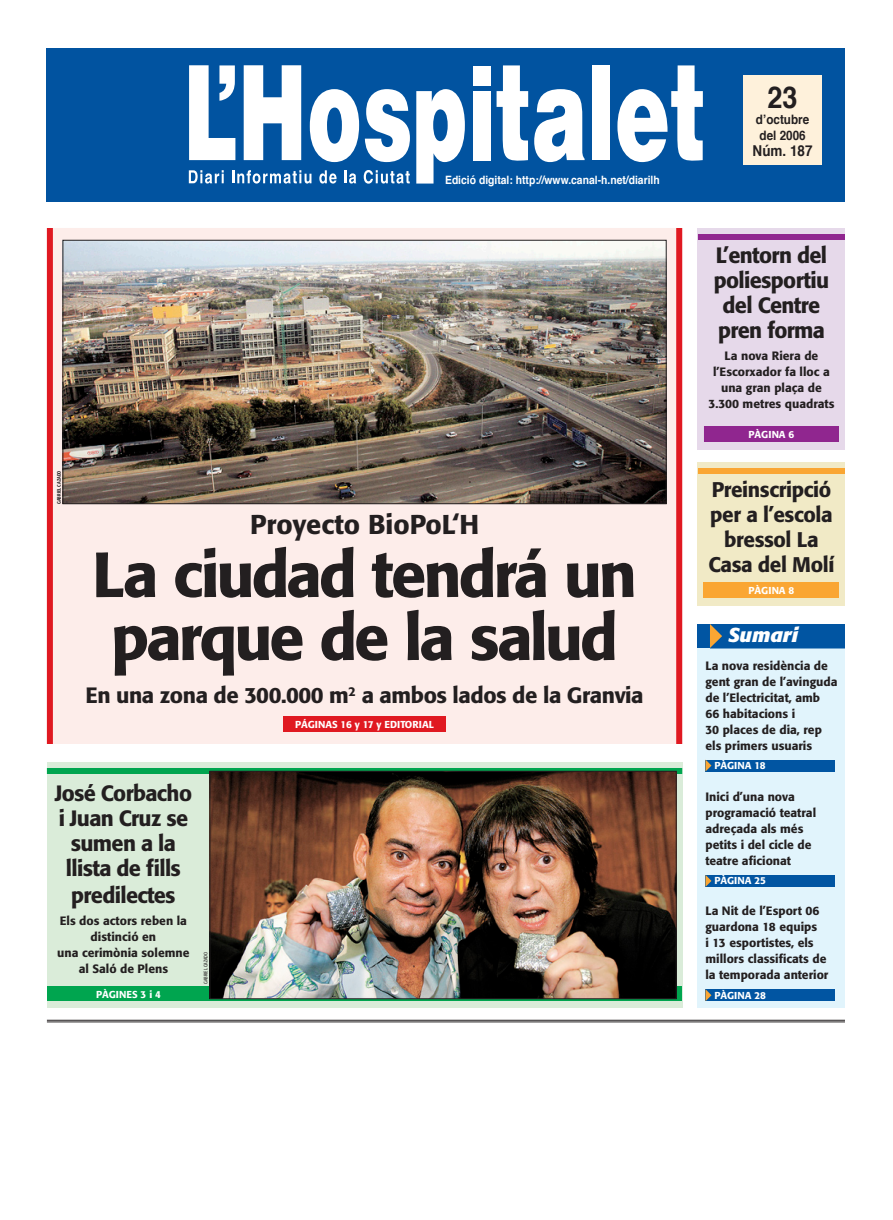
<style>
.page{position:relative;width:893px;height:1220px;background:#fff}
.page>*{position:absolute;margin:0;border:0;box-sizing:border-box;transform-origin:0 0}
.títol_60_65{font:500 63px/63px "Formata";letter-spacing:-.05em;color:#231f20;text-align:center}
.t1{font:700 30px "Helvetica";color:#231f20;scale:.9 1}
.títol_27_30{font:500 27px "Formata";color:#231f20}
.títol_22_27{font:500 22px/25px "Formata";letter-spacing:-.03em;color:#231f20;text-align:center}
.títol_22_25{font:500 22px "Formata";letter-spacing:-.02em;color:#231f20}
.títol_22_27-2{font:500 21px/25px "Formata";letter-spacing:-.02em;color:#231f20;text-align:center}
.apunt_títol{font:italic 700 20px "Formata";color:#fff}
.t2{font:700 15px "Helvetica";color:#231f20;scale:.9 1}
.t3{font:700 13px/16px "Helvetica";color:#231f20;scale:.9 1}
.sumaris_portada{font:500 12px/16px "Formata";color:#231f20}
.títol_22_27-3{font:500 12px/16px "Formata";color:#231f20;text-align:center}
.t4{font:700 11.5px "Helvetica";color:#fff;scale:.9 1}
.títol_16_20{font:500 10px "Formata";color:#fff}
.nom_fotògraf{font:500 5px "Formata";letter-spacing:.02em;color:#231f20;scale:.8 1}
.nom_fotògraf-2{font:5px "Formata";letter-spacing:.02em;color:#231f20;scale:.8 1}
</style>
<div class="page">
<div style="left:47px;top:228px;width:635px;height:516px;background:#fdedea"></div>
<div style="left:47px;top:48px;width:798px;height:154px;background:#0153a0"></div>
<svg style="left:244px;top:65px;width:57px;height:95px"></svg>
<svg style="left:310px;top:89px;width:49px;height:73px"></svg>
<svg style="left:365px;top:89px;width:45px;height:73px"></svg>
<svg style="left:416px;top:89px;width:49px;height:95px"></svg>
<div style="left:473px;top:91px;width:17px;height:69px;background:#fff"></div>
<div style="left:473px;top:66px;width:17px;height:19px;background:#fff"></div>
<svg style="left:497px;top:65px;width:31px;height:96px"></svg>
<svg style="left:534px;top:89px;width:51px;height:73px"></svg>
<div style="left:592px;top:65px;width:18px;height:95px;background:#fff"></div>
<svg style="left:617px;top:65px;width:86px;height:97px"></svg>
<svg style="left:189px;top:65px;width:46px;height:95px"></svg>
<svg style="left:189px;top:170px;width:35px;height:14px"></svg>
<svg style="left:232px;top:170px;width:79px;height:14px"></svg>
<svg style="left:319px;top:170px;width:18px;height:14px"></svg>
<svg style="left:344px;top:170px;width:12px;height:14px"></svg>
<svg style="left:364px;top:170px;width:46px;height:14px"></svg>
<div style="left:744px;top:75px;width:78px;height:90px;background:#fef1db"></div>
<hr style="left:47px;top:1020px;width:798px;height:1px;background:#231f20">
<hr style="left:47px;top:1022px;width:798px;height:1px;background:#231f20">
<div style="left:698px;top:624px;width:147px;height:384px;background:#e1f4fc"></div>
<div style="left:705px;top:760px;width:129px;height:12px;background:#0155a2"></div>
<svg style="left:705px;top:760px;width:6px;height:12px"></svg>
<div style="left:698px;top:624px;width:147px;height:24px;background:#0155a2"></div>
<hr style="left:710px;top:648px;width:135px;height:1px;background:#0155a2">
<svg style="left:710px;top:624px;width:12px;height:24px"></svg>
<div style="left:705px;top:989px;width:129px;height:12px;background:#0155a2"></div>
<svg style="left:705px;top:989px;width:6px;height:12px"></svg>
<div style="left:705px;top:875px;width:129px;height:12px;background:#0155a2"></div>
<svg style="left:705px;top:875px;width:6px;height:12px"></svg>
<div style="left:47px;top:228px;width:6px;height:516px;background:#e01921"></div>
<div style="left:676px;top:228px;width:6px;height:516px;background:#e01921"></div>
<div style="left:283px;top:716px;width:163px;height:16px;background:#e01921"></div>
<img style="left:65px;top:242px;width:599px;height:260px">
<div style="left:63px;top:240px;width:603px;height:264px;border:1px solid #231f20"></div>
<div style="left:698px;top:462px;width:147px;height:144px;background:#f1eac6"></div>
<div style="left:704px;top:582px;width:135px;height:16px;background:#faa633"></div>
<div style="left:698px;top:468px;width:147px;height:6px;background:#faa633"></div>
<div style="left:698px;top:228px;width:147px;height:222px;background:#e6d9ea"></div>
<div style="left:704px;top:426px;width:134px;height:16px;background:#90268f"></div>
<div style="left:698px;top:234px;width:147px;height:6px;background:#90268f"></div>
<div style="left:47px;top:762px;width:635px;height:246px;background:#daecd9"></div>
<div style="left:47px;top:986px;width:163px;height:16px;background:#00a54f"></div>
<svg style="left:47px;top:768px;width:635px;height:6px;fill:#00a54f"></svg>
<div style="left:210px;top:986px;width:472px;height:16px;background:linear-gradient(to right,#00a64f,#00a34e)"></div>
<img style="left:212px;top:773px;width:462px;height:224px">
<div style="left:210px;top:771px;width:466px;height:228px;border:1px solid #231f20"></div>
<p class="t4" style="left:445px;top:169px;width:240px">Edició digital: http://www.canal-h.net/diarilh</p>
<p class="t1" style="left:768px;top:71px;width:35px">23</p>
<p class="t3" style="left:756px;top:111px;width:61px">d’octubre del 2006</p>
<p class="t2" style="left:753px;top:137px;width:68px">Núm. 187</p>
<p class="títol_22_27" style="left:714px;top:243px;width:117px">L’entorn del poliesportiu del Centre pren forma</p>
<p class="títol_22_27-3" style="left:708px;top:348px;width:128px">La nova Riera de l’Escorxador fa lloc a una gran plaça de<br>3.300 metres quadrats</p>
<p class="títol_16_20" style="left:748px;top:428px;width:47px">PÀGINA 6</p>
<p class="nom_fotògraf" style="left:56px;top:504px;width:43px;rotate:-90deg">gabriel cazado</p>
<p class="títol_22_27-2" style="left:708px;top:477px;width:127px">Preinscripció per a l’escola bressol La<br>Casa del Molí</p>
<p class="títol_16_20" style="left:748px;top:584px;width:47px">PÀGINA 8</p>
<p class="títol_27_30" style="left:250px;top:508px;width:230px">Proyecto BioPoL‘H</p>
<p class="títol_60_65" style="left:92px;top:543px;width:546px">La ciudad tendrá un parque de la salud</p>
<p class="apunt_títol" style="left:728px;top:623px;width:72px">Sumari</p>
<p class="sumaris_portada" style="left:705px;top:657px;width:133px">La nova residència de gent gran de l’avinguda de l’Electricitat, amb<br>66 habitacions i<br>30 places de dia, rep els primers usuaris</p>
<p class="títol_16_20" style="left:714px;top:759px;width:53px">PÀGINA 18</p>
<p class="títol_22_25" style="left:86px;top:682px;width:560px">En una zona de 300.000 m<sup>2</sup> a ambos lados de la Granvia</p>
<p class="títol_16_20" style="left:295px;top:718px;width:130px">PÁGINAS 16 y 17 y editorial</p>
<p class="títol_22_27" style="left:55px;top:781px;width:139px">José Corbacho i Juan Cruz se sumen a la llista de fills</p>
<p class="títol_22_27" style="left:71px;top:883px;width:106px">predilectes</p>
<p class="sumaris_portada" style="left:57px;top:913px;width:134px;text-align:center">Els dos actors reben la distinció en<br>una cerimònia solemne al Saló de Plens</p>
<p class="títol_16_20" style="left:96px;top:988px;width:67px">PÀGINES 3 i 4</p>
<p class="nom_fotògraf-2" style="left:203px;top:984px;width:42px;rotate:-90deg">gabriel cazado</p>
<p class="sumaris_portada" style="left:705px;top:789px;width:112px">Inici d’una nova programació teatral adreçada als més petits i del cicle de teatre aficionat</p>
<p class="títol_16_20" style="left:714px;top:875px;width:53px">PÀGINA 25</p>
<p class="sumaris_portada" style="left:705px;top:903px;width:125px">La Nit de l’Esport 06 guardona 18 equips<br>i 13 esportistes, els millors classificats de la temporada anterior</p>
<p class="títol_16_20" style="left:714px;top:989px;width:53px">PÀGINA 28</p>
</div>
